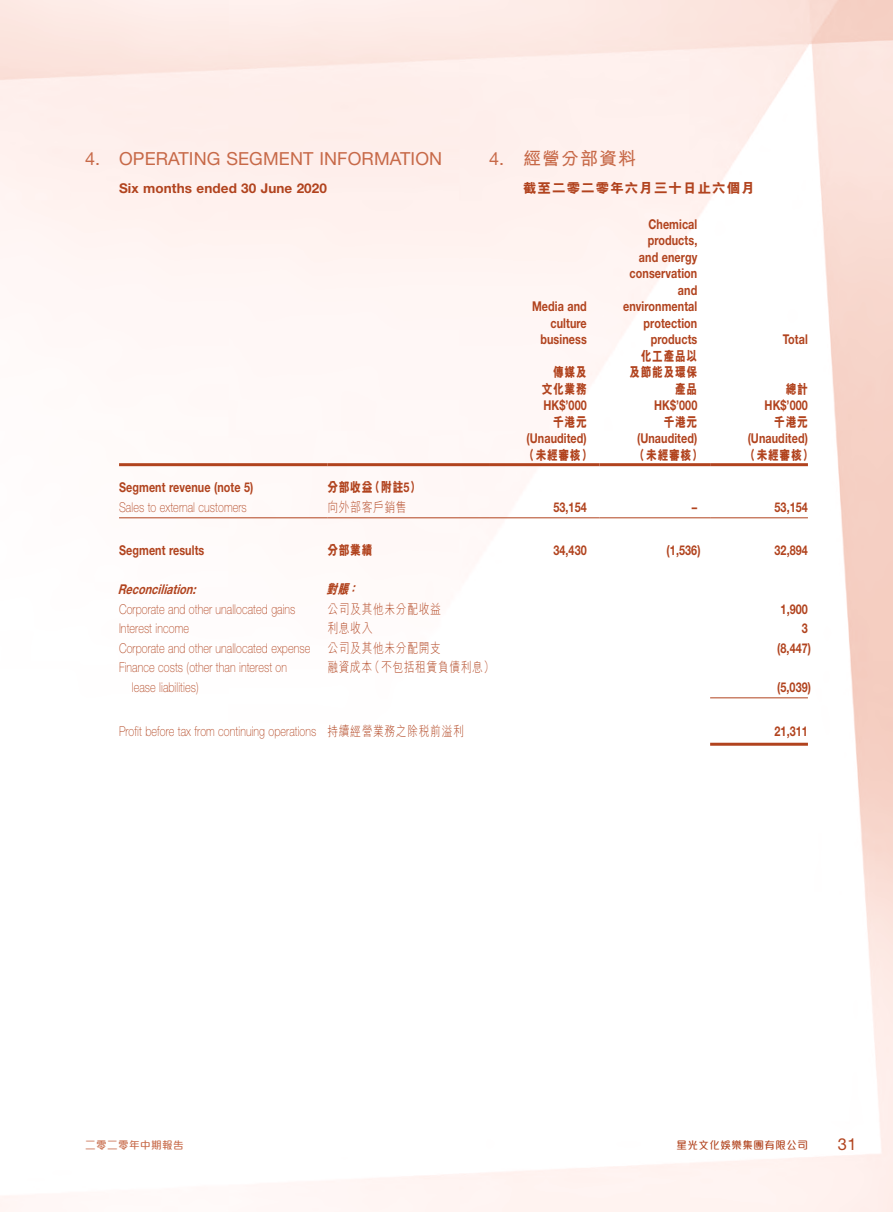
<style>
.page{position:relative;width:893px;height:1212px;background:#fff}
.page>*{position:absolute;margin:0;border:0;box-sizing:border-box;transform-origin:0 0}
.Heading_2{font:18px "Helvetica Neue LT Std";letter-spacing:.01em;color:#c76948}
.C_Heading_2{font:700 18px "M Hei HK";letter-spacing:.06em;color:#c76948}
.t1{font:16.5px "Helvetica Neue LT Std";color:#b1431e}
.Body_Text{font:700 13.5px "Helvetica Neue LT Std";letter-spacing:.01em;color:#b1431e;scale:.8 1}
.Body_Text-2{font:100 13.5px/19.5px "Helvetica Neue LT Std";letter-spacing:.01em;color:#b1431e;scale:.8 1}
.Body_Text-3{font:800 13.5px "M Hei HK";letter-spacing:.06em;color:#b1431e;scale:.8 1}
.Body_Text-4{font:300 13.5px "M Hei HK";letter-spacing:.06em;color:#b1431e;scale:.8 1}
.Body_Text-5{font:700 13.5px "Helvetica Neue LT Std";letter-spacing:.01em;color:#b1431e}
.C_Body_Text{font:800 13.5px "M Hei HK";letter-spacing:.08em;color:#b1431e}
.Body_Text-6{font:italic 700 13.5px "Helvetica Neue LT Std";color:#b1431e;scale:.8 1}
.Body_Text-7{font:italic 800 13.5px "M Hei HK";color:#b1431e;scale:.8 1}
.t2{font:500 10.5px "M Elle HK";letter-spacing:.05em;color:#b1431e}
.t3{font:500 10.5px "M Elle HK";letter-spacing:.05em;color:#c76948}
.s1{font-family:"Helvetica Neue LT Std";font-weight:400}
.s2{font-family:"Helvetica Neue LT Std";font-weight:700}
</style>
<div class="page">
<hr style="left:119px;top:463px;width:208px;height:3px;background:#b1431e">
<hr style="left:327px;top:463px;width:162px;height:3px;background:#b1431e">
<hr style="left:489px;top:463px;width:111px;height:3px;background:#b1431e">
<hr style="left:600px;top:463px;width:110px;height:3px;background:#b1431e">
<hr style="left:710px;top:463px;width:98px;height:3px;background:#b1431e">
<hr style="left:119px;top:517px;width:208px;height:1px;background:#b1431e">
<hr style="left:327px;top:517px;width:162px;height:1px;background:#b1431e">
<hr style="left:489px;top:517px;width:111px;height:1px;background:#b1431e">
<hr style="left:600px;top:517px;width:110px;height:1px;background:#b1431e">
<hr style="left:710px;top:517px;width:98px;height:1px;background:#b1431e">
<hr style="left:710px;top:697px;width:98px;height:1px;background:#b1431e">
<hr style="left:710px;top:743px;width:98px;height:3px;background:#b1431e">
<p class="Heading_2" style="left:85px;top:148px;width:359px">4. OPERATING SEGMENT INFORMATION</p>
<p class="Body_Text-5" style="left:119px;top:180px;width:209px">Six months ended 30 June 2020</p>
<p class="C_Heading_2" style="left:489px;top:145px;width:149px"><span class="s1">4.</span> 經營分部資料</p>
<p class="C_Body_Text" style="left:523px;top:181px;width:233px">截至二零二零年六月三十日止六個月</p>
<p class="Body_Text" style="left:532px;top:298px;width:70px">Media and</p>
<p class="Body_Text" style="left:550px;top:315px;width:47px">culture</p>
<p class="Body_Text" style="left:540px;top:331px;width:59px">business</p>
<p class="Body_Text-3" style="left:553px;top:366px;width:44px">傳媒及</p>
<p class="Body_Text-3" style="left:542px;top:382px;width:58px">文化業務</p>
<p class="Body_Text" style="left:648px;top:216px;width:63px">Chemical</p>
<p class="Body_Text" style="left:648px;top:232px;width:64px">products,</p>
<p class="Body_Text" style="left:639px;top:249px;width:75px">and energy</p>
<p class="Body_Text" style="left:630px;top:265px;width:86px">conservation</p>
<p class="Body_Text" style="left:678px;top:282px;width:26px">and</p>
<p class="Body_Text" style="left:623px;top:298px;width:94px">environmental</p>
<p class="Body_Text" style="left:644px;top:315px;width:69px">protection</p>
<p class="Body_Text" style="left:651px;top:331px;width:60px">products</p>
<p class="Body_Text" style="left:783px;top:331px;width:33px">Total</p>
<p class="Body_Text-3" style="left:641px;top:349px;width:72px">化工產品以</p>
<p class="Body_Text-3" style="left:629px;top:366px;width:86px">及節能及環保</p>
<p class="Body_Text-3" style="left:675px;top:382px;width:29px">產品</p>
<p class="Body_Text-3" style="left:786px;top:382px;width:29px">總計</p>
<p class="Body_Text" style="left:543px;top:397px;width:56px">HK$’000</p>
<p class="Body_Text" style="left:654px;top:397px;width:56px">HK$’000</p>
<p class="Body_Text" style="left:765px;top:397px;width:56px">HK$’000</p>
<p class="Body_Text-3" style="left:553px;top:415px;width:44px">千港元</p>
<p class="Body_Text-3" style="left:664px;top:415px;width:44px">千港元</p>
<p class="Body_Text-3" style="left:774px;top:415px;width:44px">千港元</p>
<p class="Body_Text" style="left:527px;top:430px;width:77px">(Unaudited)</p>
<p class="Body_Text" style="left:637px;top:430px;width:77px">(Unaudited)</p>
<p class="Body_Text" style="left:748px;top:430px;width:77px">(Unaudited)</p>
<p class="Body_Text-3" style="left:524px;top:448px;width:87px">（未經審核）</p>
<p class="Body_Text-3" style="left:634px;top:448px;width:87px">（未經審核）</p>
<p class="Body_Text-3" style="left:745px;top:448px;width:87px">（未經審核）</p>
<p class="Body_Text" style="left:119px;top:479px;width:169px">Segment revenue (note 5)</p>
<p class="Body_Text-3" style="left:327px;top:481px;width:118px">分部收益（附註<span class="s2">5</span>）</p>
<p class="Body_Text-2" style="left:119px;top:497px;width:161px">Sales to external customers</p>
<p class="Body_Text-4" style="left:327px;top:500px;width:101px">向外部客戶銷售</p>
<p class="Body_Text" style="left:553px;top:499px;width:43px">53,154</p>
<p class="Body_Text" style="left:692px;top:499px;width:8px">–</p>
<p class="Body_Text" style="left:774px;top:499px;width:43px">53,154</p>
<p class="Body_Text" style="left:119px;top:542px;width:108px">Segment results</p>
<p class="Body_Text-3" style="left:327px;top:544px;width:58px">分部業績</p>
<p class="Body_Text" style="left:553px;top:542px;width:43px">34,430</p>
<p class="Body_Text" style="left:667px;top:542px;width:44px">(1,536)</p>
<p class="Body_Text" style="left:774px;top:542px;width:43px">32,894</p>
<p class="Body_Text-6" style="left:118px;top:581px;width:104px">Reconciliation:</p>
<p class="Body_Text-7" style="left:326px;top:583px;width:46px">對賬：</p>
<p class="Body_Text-2" style="left:119px;top:599px;width:222px">Corporate and other unallocated gains</p>
<p class="Body_Text-4" style="left:327px;top:602px;width:144px">公司及其他未分配收益</p>
<p class="Body_Text" style="left:781px;top:601px;width:36px">1,900</p>
<p class="Body_Text-2" style="left:119px;top:619px;width:89px">Interest income</p>
<p class="Body_Text-4" style="left:327px;top:622px;width:58px">利息收入</p>
<p class="Body_Text" style="left:802px;top:620px;width:9px">3</p>
<p class="Body_Text-2" style="left:119px;top:638px;width:241px">Corporate and other unallocated expense</p>
<p class="Body_Text-4" style="left:327px;top:641px;width:144px">公司及其他未分配開支</p>
<p class="Body_Text" style="left:777px;top:640px;width:44px">(8,447)</p>
<p class="Body_Text-2" style="left:132px;top:658px;width:196px;text-indent:-13px">Finance costs (other than interest on lease liabilities)</p>
<p class="Body_Text-4" style="left:327px;top:661px;width:210px">融資成本（不包括租賃負債利息）</p>
<p class="Body_Text" style="left:777px;top:679px;width:44px">(5,039)</p>
<p class="Body_Text-2" style="left:119px;top:721px;width:248px">Profit before tax from continuing operations</p>
<p class="Body_Text-4" style="left:327px;top:724px;width:172px">持續經營業務之除稅前溢利</p>
<p class="Body_Text" style="left:774px;top:722px;width:43px">21,311</p>
<p class="t3" style="left:85px;top:1140px;width:100px">二零二零年中期報告</p>
<p class="t2" style="left:676px;top:1140px;width:133px">星光文化娛樂集團有限公司</p>
<p class="t1" style="left:838px;top:1134px;width:20px">31</p>
</div>
